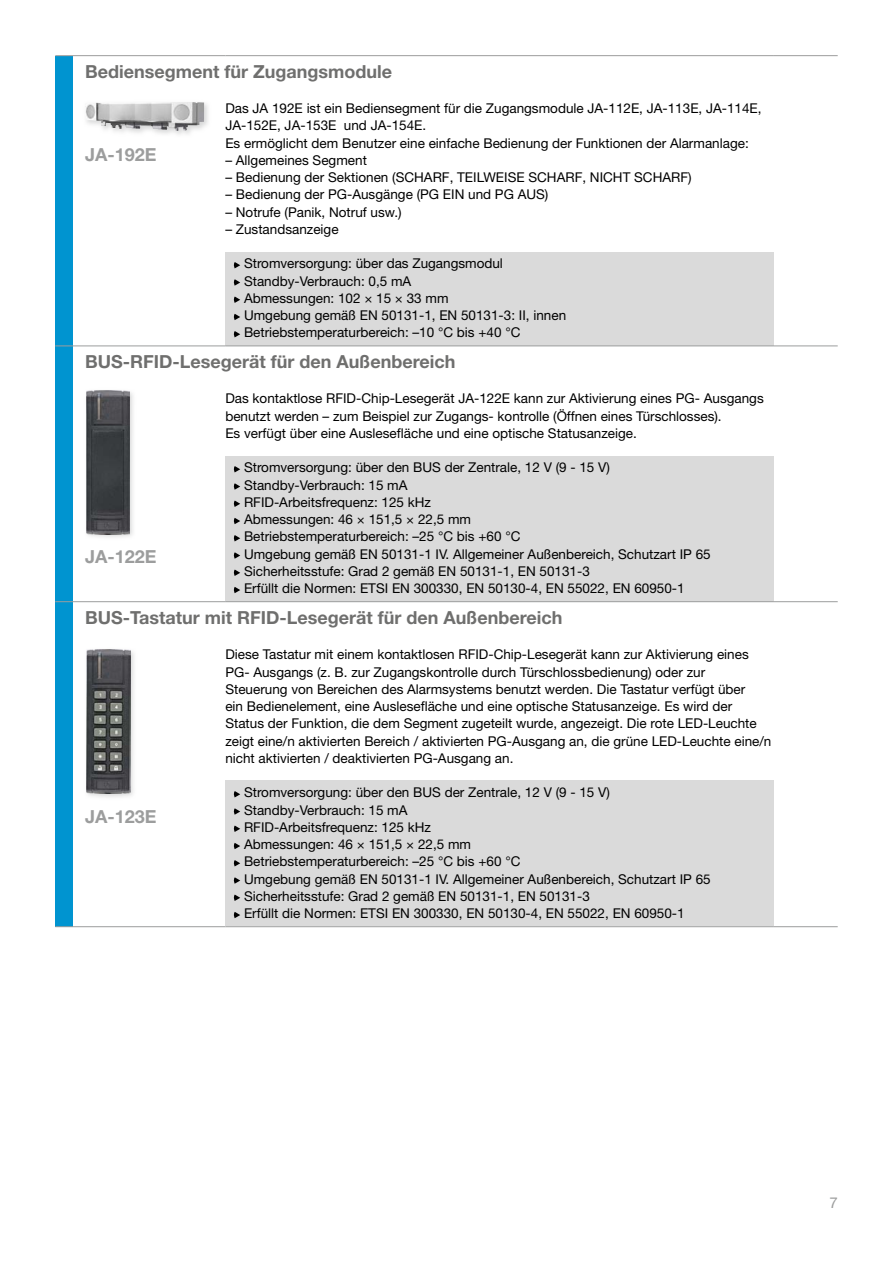
<style>
.page{position:relative;width:893px;height:1263px;background:#fff}
.page>*{position:absolute;margin:0;border:0;box-sizing:border-box;transform-origin:0 0}
.t1{font:700 18px "Helvetica Neue CE";color:#6f6f6e}
.t2{font:700 18px "Helvetica Neue CE";color:#9c9d9d}
.t3{font:15px "Helvetica Neue CE";color:#9c9d9d}
.t4{font:13.5px/17.2px "Helvetica Neue CE";color:#000}
</style>
<div class="page">
<div style="left:55px;top:56px;width:17px;height:871px;background:#0094d0"></div>
<div style="left:225px;top:252px;width:549px;height:94px;background:#dadada"></div>
<div style="left:225px;top:456px;width:549px;height:146px;background:#dadada"></div>
<div style="left:225px;top:780px;width:549px;height:146px;background:#dadada"></div>
<hr style="left:55px;top:55px;width:170px;height:1px;background:#9c9d9d">
<hr style="left:225px;top:55px;width:549px;height:1px;background:#9c9d9d">
<hr style="left:774px;top:55px;width:64px;height:1px;background:#9c9d9d">
<hr style="left:55px;top:345px;width:170px;height:1px;background:#9c9d9d">
<hr style="left:225px;top:345px;width:549px;height:1px;background:#9c9d9d">
<hr style="left:774px;top:345px;width:64px;height:1px;background:#9c9d9d">
<svg style="left:233px;top:262px;width:7px;height:6px"></svg>
<svg style="left:233px;top:279px;width:7px;height:7px"></svg>
<svg style="left:233px;top:296px;width:7px;height:7px"></svg>
<svg style="left:233px;top:314px;width:7px;height:6px"></svg>
<svg style="left:233px;top:331px;width:7px;height:6px"></svg>
<hr style="left:55px;top:601px;width:170px;height:1px;background:#9c9d9d">
<hr style="left:225px;top:601px;width:549px;height:1px;background:#9c9d9d">
<hr style="left:774px;top:601px;width:64px;height:1px;background:#9c9d9d">
<svg style="left:233px;top:466px;width:7px;height:6px"></svg>
<svg style="left:233px;top:483px;width:7px;height:7px"></svg>
<svg style="left:233px;top:500px;width:7px;height:7px"></svg>
<svg style="left:233px;top:518px;width:7px;height:6px"></svg>
<svg style="left:233px;top:535px;width:7px;height:6px"></svg>
<svg style="left:233px;top:552px;width:7px;height:7px"></svg>
<svg style="left:233px;top:569px;width:7px;height:7px"></svg>
<svg style="left:233px;top:587px;width:7px;height:6px"></svg>
<hr style="left:55px;top:926px;width:170px;height:1px;background:#9c9d9d">
<hr style="left:225px;top:926px;width:549px;height:1px;background:#9c9d9d">
<hr style="left:774px;top:926px;width:64px;height:1px;background:#9c9d9d">
<svg style="left:233px;top:791px;width:7px;height:6px"></svg>
<svg style="left:233px;top:808px;width:7px;height:7px"></svg>
<svg style="left:233px;top:825px;width:7px;height:7px"></svg>
<svg style="left:233px;top:843px;width:7px;height:6px"></svg>
<svg style="left:233px;top:860px;width:7px;height:6px"></svg>
<svg style="left:233px;top:877px;width:7px;height:7px"></svg>
<svg style="left:233px;top:894px;width:7px;height:7px"></svg>
<svg style="left:233px;top:912px;width:7px;height:6px"></svg>
<img style="left:85px;top:102px;width:119px;height:29px">
<img style="left:87px;top:392px;width:46px;height:146px">
<img style="left:86px;top:390px;width:44px;height:144px">
<img style="left:87px;top:650px;width:47px;height:147px">
<img style="left:86px;top:649px;width:44px;height:144px">
<h1 class="t1" style="left:85px;top:61px;width:308px">Bediensegment für Zugangsmodule</h1>
<p class="t4" style="left:225px;top:100px;width:538px">Das JA 192E ist ein Bediensegment für die Zugangsmodule JA-112E, JA-113E, JA-114E,<br>JA-152E, JA-153E und JA-154E.<br>Es ermöglicht dem Benutzer eine einfache Bedienung der Funktionen der Alarmanlage:</p>
<p class="t4" style="left:225px;top:151px;width:143px">– Allgemeines Segment</p>
<p class="t4" style="left:225px;top:169px;width:468px">– Bedienung der Sektionen (SCHARF, TEILWEISE SCHARF, NICHT SCHARF)</p>
<p class="t4" style="left:225px;top:186px;width:325px">– Bedienung der PG-Ausgänge (PG EIN und PG AUS)</p>
<p class="t4" style="left:225px;top:203px;width:178px">– Notrufe (Panik, Notruf usw.)</p>
<p class="t4" style="left:225px;top:221px;width:115px">– Zustandsanzeige</p>
<p class="t4" style="left:244px;top:255px;width:324px">Stromversorgung: über das Zugangsmodul Standby-Verbrauch: 0,5 mA<br>Abmessungen: 102 × 15 × 33 mm<br>Umgebung gemäß EN 50131-1, EN 50131-3: II, innen Betriebstemperaturbereich: –10 °C bis +40 °C</p>
<h1 class="t1" style="left:85px;top:351px;width:372px">Bus-rFid-lesegerät für den außenbereich</h1>
<p class="t4" style="left:225px;top:390px;width:540px">Das kontaktlose RFID-Chip-Lesegerät JA-122E kann zur Aktivierung eines PG- Ausgangs benutzt werden – zum Beispiel zur Zugangs- kontrolle (Öffnen eines Türschlosses).<br>Es verfügt über eine Auslesefläche und eine optische Statusanzeige.</p>
<p class="t4" style="left:244px;top:459px;width:468px">Stromversorgung: über den BUS der Zentrale, 12 V (9 - 15 V)<br>Standby-Verbrauch: 15 mA<br>RFID-Arbeitsfrequenz: 125 kHz<br>Abmessungen: 46 × 151,5 × 22,5 mm<br>Betriebstemperaturbereich: –25 °C bis +60 °C<br>Umgebung gemäß EN 50131-1 IV. Allgemeiner Außenbereich, Schutzart IP 65<br>Sicherheitsstufe: Grad 2 gemäß EN 50131-1, EN 50131-3<br>Erfüllt die Normen: ETSI EN 300330, EN 50130-4, EN 55022, EN 60950-1</p>
<h1 class="t1" style="left:85px;top:607px;width:479px">Bus-tastatur mit rFid-lesegerät für den außenbereich</h1>
<p class="t4" style="left:225px;top:646px;width:548px">Diese Tastatur mit einem kontaktlosen RFID-Chip-Lesegerät kann zur Aktivierung eines PG- Ausgangs (z. B. zur Zugangskontrolle durch Türschlossbedienung) oder zur<br>Steuerung von Bereichen des Alarmsystems benutzt werden. Die Tastatur verfügt über<br>ein Bedienelement, eine Auslesefläche und eine optische Statusanzeige. Es wird der Status der Funktion, die dem Segment zugeteilt wurde, angezeigt. Die rote LED-Leuchte zeigt eine/n aktivierten Bereich / aktivierten PG-Ausgang an, die grüne LED-Leuchte eine/n nicht aktivierten / deaktivierten PG-Ausgang an.</p>
<p class="t4" style="left:244px;top:784px;width:468px">Stromversorgung: über den BUS der Zentrale, 12 V (9 - 15 V)<br>Standby-Verbrauch: 15 mA<br>RFID-Arbeitsfrequenz: 125 kHz<br>Abmessungen: 46 × 151,5 × 22,5 mm<br>Betriebstemperaturbereich: –25 °C bis +60 °C<br>Umgebung gemäß EN 50131-1 IV. Allgemeiner Außenbereich, Schutzart IP 65<br>Sicherheitsstufe: Grad 2 gemäß EN 50131-1, EN 50131-3<br>Erfüllt die Normen: ETSI EN 300330, EN 50130-4, EN 55022, EN 60950-1</p>
<h1 class="t2" style="left:85px;top:143px;width:73px">Ja-192e</h1>
<h1 class="t2" style="left:85px;top:546px;width:73px">Ja-122e</h1>
<h1 class="t2" style="left:85px;top:806px;width:73px">Ja-123e</h1>
<p class="t3" style="left:829px;top:1193px;width:10px">7</p>
</div>
